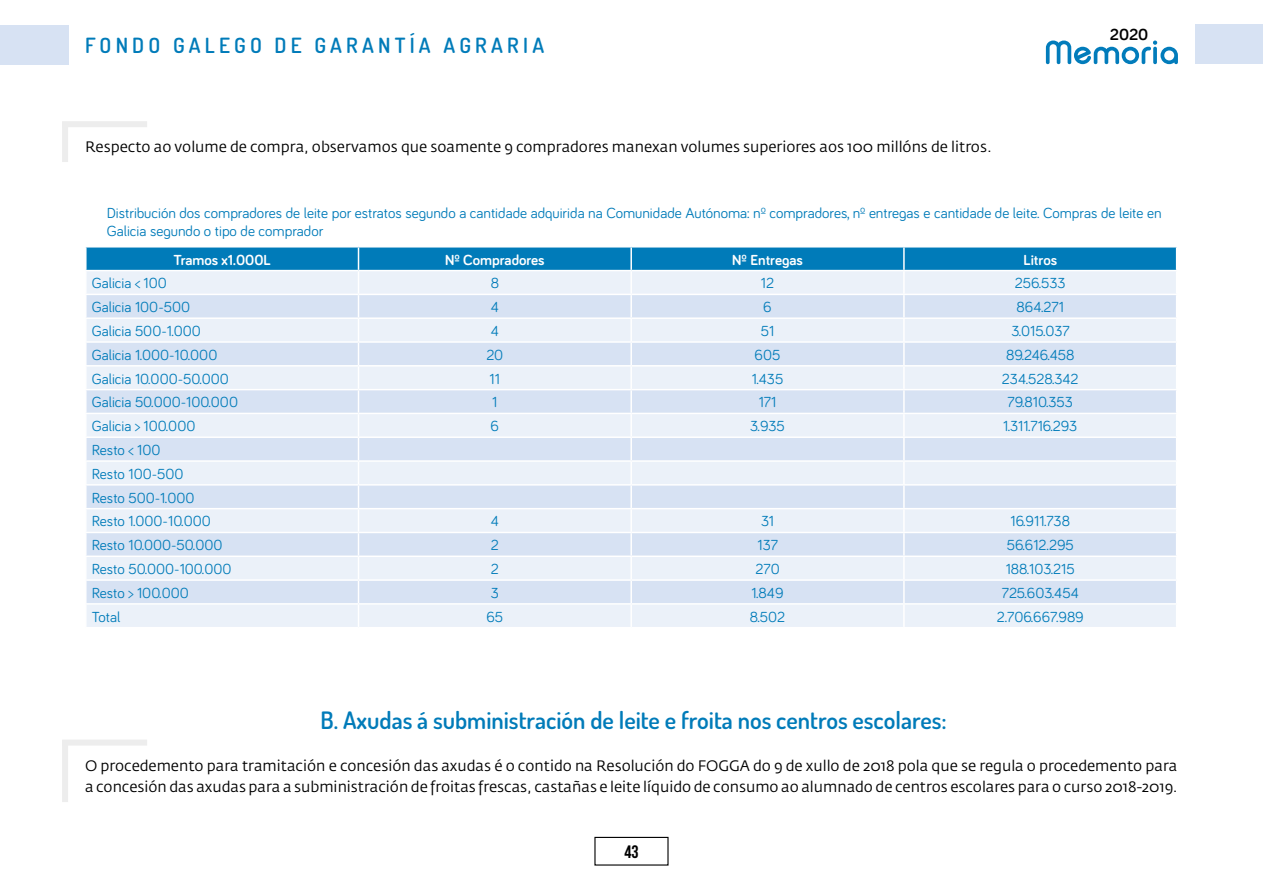
<style>
.page{position:relative;width:1263px;height:893px;background:#fff}
.page>*{position:absolute;margin:0;border:0;box-sizing:border-box;transform-origin:0 0}
.t1{font:600 24px "Dosis";color:#007bb9}
.t2{font:600 21px "Dosis";letter-spacing:.2em;color:#007bb9}
.t3{font:700 18px "Bebas Neue";color:#000}
.t4{font:700 16.5px "Bariol";color:#000}
.t5{font:15px/23.9px "Bariol";color:#007bb9}
.t6{font:15px/21px "Fedra Sans Pro";color:#000}
.t7{font:700 15px "Bariol";color:#fff}
</style>
<div class="page">
<div style="left:0;top:25px;width:68px;height:39px;background:#d7e2f3"></div>
<div style="left:1195px;top:25px;width:68px;height:39px;background:#d7e2f3"></div>
<div style="left:594px;top:837px;width:74px;height:29px;border:1px solid #000"></div>
<svg style="left:1046px;top:41px;width:132px;height:23px"></svg>
<div style="left:524px;top:37px;width:3px;height:16px;border:1px solid #fff"></div>
<div style="left:62px;top:122px;width:6px;height:40px;background:#ededed"></div>
<div style="left:62px;top:121px;width:85px;height:6px;background:#ededed"></div>
<svg style="left:86px;top:247px;width:1091px;height:380px;background:#d6e4f3"></svg>
<div style="left:62px;top:740px;width:6px;height:62px;background:#ededed"></div>
<div style="left:62px;top:740px;width:85px;height:6px;background:#ededed"></div>
<h2 class="t2" style="left:85px;top:32px;width:461px">FONDO GALEGO DE GARANTÍA AGRARIA</h2>
<p class="t6" style="left:85px;top:136px;width:908px">Respecto ao volume de compra, observamos que soamente 9 compradores manexan volumes superiores aos 100 millóns de litros.</p>
<p class="t4" style="left:1110px;top:23px;width:40px">2020</p>
<p class="t5" style="left:107px;top:203px;width:1056px;line-height:18px">Distribución dos compradores de leite por estratos segundo a cantidade adquirida na Comunidade Autónoma: nº compradores, nº entregas e cantidade de leite. Compras de leite en<br>Galicia segundo o tipo de comprador</p>
<p class="t7" style="left:173px;top:249px;width:99px">Tramos x1.000L</p>
<p class="t7" style="left:445px;top:249px;width:101px">Nº Compradores</p>
<p class="t7" style="left:732px;top:249px;width:72px">Nº Entregas</p>
<p class="t7" style="left:1023px;top:249px;width:35px">Litros</p>
<p class="t5" style="left:92px;top:271px;width:77px">Galicia &lt; 100</p>
<p class="t5" style="left:491px;top:271px;width:10px">8</p>
<p class="t5" style="left:761px;top:271px;width:15px">12</p>
<p class="t5" style="left:1015px;top:271px;width:52px">256.533</p>
<p class="t5" style="left:92px;top:295px;width:100px">Galicia 100-500</p>
<p class="t5" style="left:491px;top:295px;width:10px">4</p>
<p class="t5" style="left:763px;top:295px;width:10px">6</p>
<p class="t5" style="left:1016px;top:295px;width:49px">864.271</p>
<p class="t5" style="left:92px;top:318px;width:111px">Galicia 500-1.000</p>
<p class="t5" style="left:491px;top:318px;width:10px">4</p>
<p class="t5" style="left:761px;top:318px;width:15px">51</p>
<p class="t5" style="left:1011px;top:318px;width:60px">3.015.037</p>
<p class="t5" style="left:92px;top:342px;width:127px">Galicia 1.000-10.000</p>
<p class="t5" style="left:486px;top:342px;width:19px">20</p>
<p class="t5" style="left:755px;top:342px;width:27px">605</p>
<p class="t5" style="left:1006px;top:342px;width:70px">89.246.458</p>
<p class="t5" style="left:92px;top:366px;width:139px">Galicia 10.000-50.000</p>
<p class="t5" style="left:490px;top:366px;width:12px">11</p>
<p class="t5" style="left:752px;top:366px;width:33px">1.435</p>
<p class="t5" style="left:1002px;top:366px;width:78px">234.528.342</p>
<p class="t5" style="left:92px;top:390px;width:148px">Galicia 50.000-100.000</p>
<p class="t5" style="left:492px;top:390px;width:7px">1</p>
<p class="t5" style="left:759px;top:390px;width:19px">171</p>
<p class="t5" style="left:1007px;top:390px;width:67px">79.810.353</p>
<p class="t5" style="left:92px;top:414px;width:105px">Galicia &gt; 100.000</p>
<p class="t5" style="left:491px;top:414px;width:10px">6</p>
<p class="t5" style="left:750px;top:414px;width:36px">3.935</p>
<p class="t5" style="left:1003px;top:414px;width:76px">1.311.716.293</p>
<p class="t5" style="left:92px;top:437px;width:120px">Resto &lt; 100<br>Resto 100-500<br>Resto 500-1.000<br>Resto 1.000-10.000</p>
<p class="t5" style="left:491px;top:509px;width:10px">4</p>
<p class="t5" style="left:761px;top:509px;width:15px">31</p>
<p class="t5" style="left:1010px;top:509px;width:61px">16.911.738</p>
<p class="t5" style="left:92px;top:533px;width:132px">Resto 10.000-50.000</p>
<p class="t5" style="left:491px;top:533px;width:9px">2</p>
<p class="t5" style="left:757px;top:533px;width:22px">137</p>
<p class="t5" style="left:1007px;top:533px;width:69px">56.612.295</p>
<p class="t5" style="left:92px;top:556px;width:141px">Resto 50.000-100.000</p>
<p class="t5" style="left:491px;top:556px;width:9px">2</p>
<p class="t5" style="left:755px;top:556px;width:26px">270</p>
<p class="t5" style="left:1006px;top:556px;width:71px">188.103.215</p>
<p class="t5" style="left:92px;top:580px;width:99px">Resto &gt; 100.000</p>
<p class="t5" style="left:491px;top:580px;width:10px">3</p>
<p class="t5" style="left:751px;top:580px;width:33px">1.849</p>
<p class="t5" style="left:1002px;top:580px;width:79px">725.603.454</p>
<p class="t5" style="left:92px;top:604px;width:30px">Total</p>
<p class="t5" style="left:486px;top:604px;width:18px">65</p>
<p class="t5" style="left:750px;top:604px;width:37px">8.502</p>
<p class="t5" style="left:997px;top:604px;width:89px">2.706.667.989</p>
<h1 class="t1" style="left:320px;top:705px;width:628px">B. Axudas á subministración de leite e froita nos centros escolares:</h1>
<p class="t6" style="left:85px;top:755px;width:1094px">O procedemento para tramitación e concesión das axudas é o contido na Resolución do FOGGA do 9 de xullo de 2018 pola que se regula o procedemento para a concesión das axudas para a subministración de froitas frescas, castañas e leite líquido de consumo ao alumnado de centros escolares para o curso 2018-2019.</p>
<p class="t3" style="left:624px;top:842px;width:16px">43</p>
</div>
